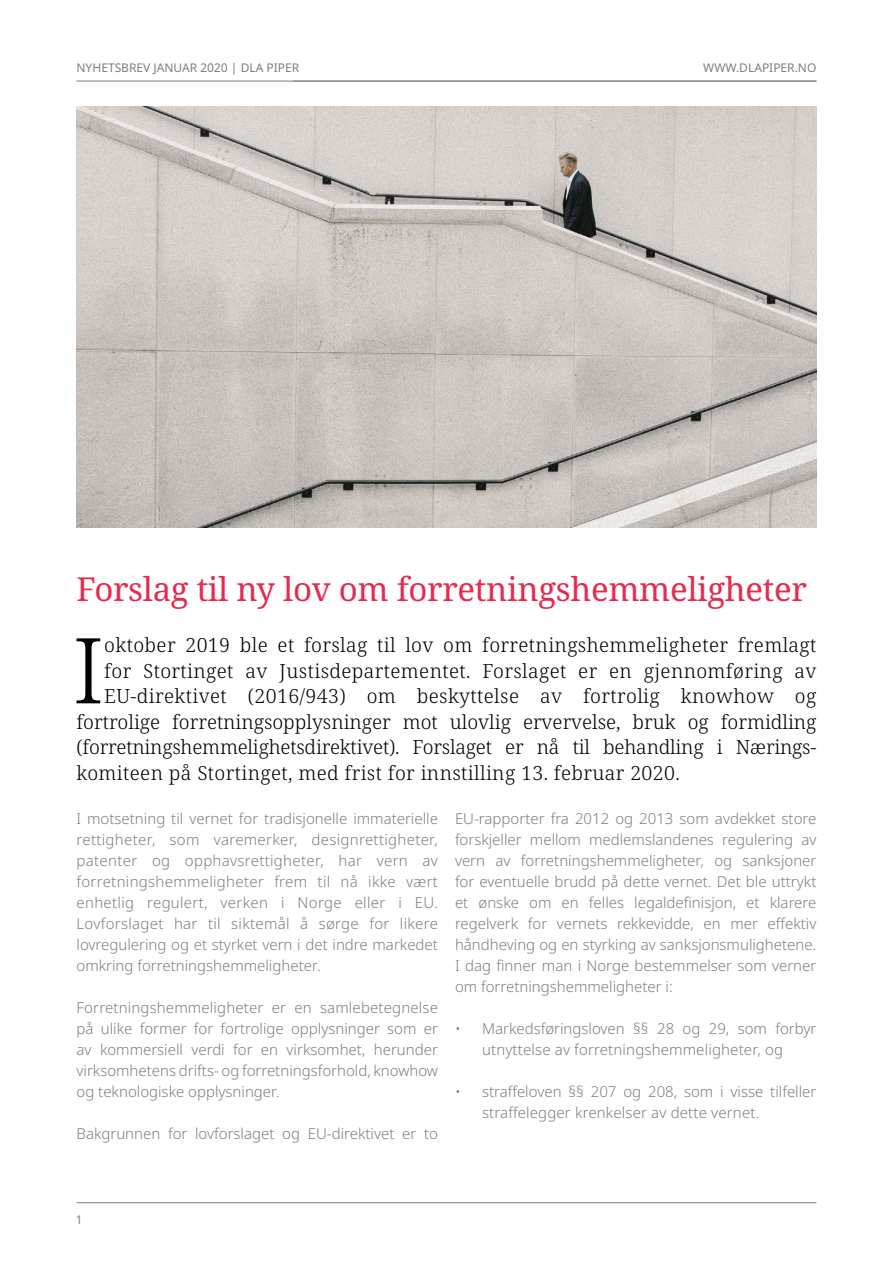
<style>
.page{position:relative;width:893px;height:1263px;background:#fff}
.page>*{position:absolute;margin:0;border:0;box-sizing:border-box;transform-origin:0 0}
.t1{font:300 90.9px "Noto Serif";color:#000}
.t2{font:33px "Noto Serif";letter-spacing:-.01em;color:#e72a4f}
.t3{font:300 19.5px "Noto Serif";letter-spacing:.02em;color:#000}
.t4{font:300 19.5px "Noto Serif";letter-spacing:-.01em;color:#000}
.t5{font:300 19.5px "Noto Serif";color:#000}
.t6{font:300 15px/21px "Noto Sans";color:#7e7e7d;text-align:justify}
.t7{font:12px "Noto Sans";color:#7e7e7d}
</style>
<div class="page">
<hr style="left:77px;top:1202px;width:739px;height:1px;background:#7e7e7d">
<hr style="left:77px;top:81px;width:739px;height:1px;background:#7e7e7d">
<img style="left:77px;top:106px;width:739px;height:421px">
<p class="t7" style="left:77px;top:60px;width:224px">NYHETSBREV JANUAR 2020 | DLA PIPER</p>
<p class="t7" style="left:703px;top:60px;width:115px">WWW.DLAPIPER.NO</p>
<h2 class="t2" style="left:77px;top:566px;width:732px">Forslag til ny lov om forretningshemmeligheter</h2>
<h1 class="t1" style="left:73px;top:609px;width:33px">I</h1>
<h3 class="t3" style="left:104px;top:632px;width:714px">oktober 2019 ble et forslag til lov om forretningshemmeligheter fremlagt</h3>
<h3 class="t3" style="left:104px;top:658px;width:714px">for Stortinget av Justisdepartementet. Forslaget er en gjennomføring av</h3>
<h3 class="t3" style="left:104px;top:683px;width:714px">EU-direktivet (2016/943) om beskyttelse av fortrolig knowhow og</h3>
<h3 class="t5" style="left:77px;top:709px;width:741px">fortrolige forretningsopplysninger mot ulovlig ervervelse, bruk og formidling</h3>
<h3 class="t4" style="left:77px;top:734px;width:741px">(forretningshemmelighetsdirektivet). Forslaget er nå til behandling i Nærings-</h3>
<h3 class="t3" style="left:77px;top:760px;width:605px">komiteen på Stortinget, med frist for innstilling 13. februar 2020.</h3>
<p class="t6" style="left:77px;top:808px;width:363px">I motsetning til vernet for tradisjonelle immaterielle rettigheter, som varemerker, designrettigheter, patenter og opphavsrettigheter, har vern av forretningshemmeligheter frem til nå ikke vært enhetlig regulert, verken i Norge eller i EU.<br>Lovforslaget har til siktemål å sørge for likere lovregulering og et styrket vern i det indre markedet omkring forretningshemmeligheter.</p>
<p class="t6" style="left:77px;top:997px;width:363px">Forretningshemmeligheter er en samlebetegnelse på ulike former for fortrolige opplysninger som er av kommersiell verdi for en virksomhet, herunder virksomhetens drifts- og forretningsforhold, knowhow og teknologiske opplysninger.</p>
<p class="t6" style="left:77px;top:1123px;width:363px">Bakgrunnen for lovforslaget og EU-direktivet er to</p>
<p class="t6" style="left:455px;top:808px;width:363px">EU-rapporter fra 2012 og 2013 som avdekket store forskjeller mellom medlemslandenes regulering av vern av forretningshemmeligheter, og sanksjoner for eventuelle brudd på dette vernet. Det ble uttrykt et ønske om en felles legaldefinisjon, et klarere regelverk for vernets rekkevidde, en mer effektiv håndheving og en styrking av sanksjonsmulighetene.<br>I dag finner man i Norge bestemmelser som verner om forretningshemmeligheter i:</p>
<p class="t6" style="left:455px;top:1018px;width:363px;text-align:center">• Markedsføringsloven §§ 28 og 29, som forbyr utnyttelse av forretningshemmeligheter, og</p>
<p class="t6" style="left:482px;top:1081px;width:336px;text-indent:-27px">• straffeloven §§ 207 og 208, som i visse tilfeller straffelegger krenkelser av dette vernet.</p>
<p class="t7" style="left:77px;top:1211px;width:7px">1</p>
</div>
